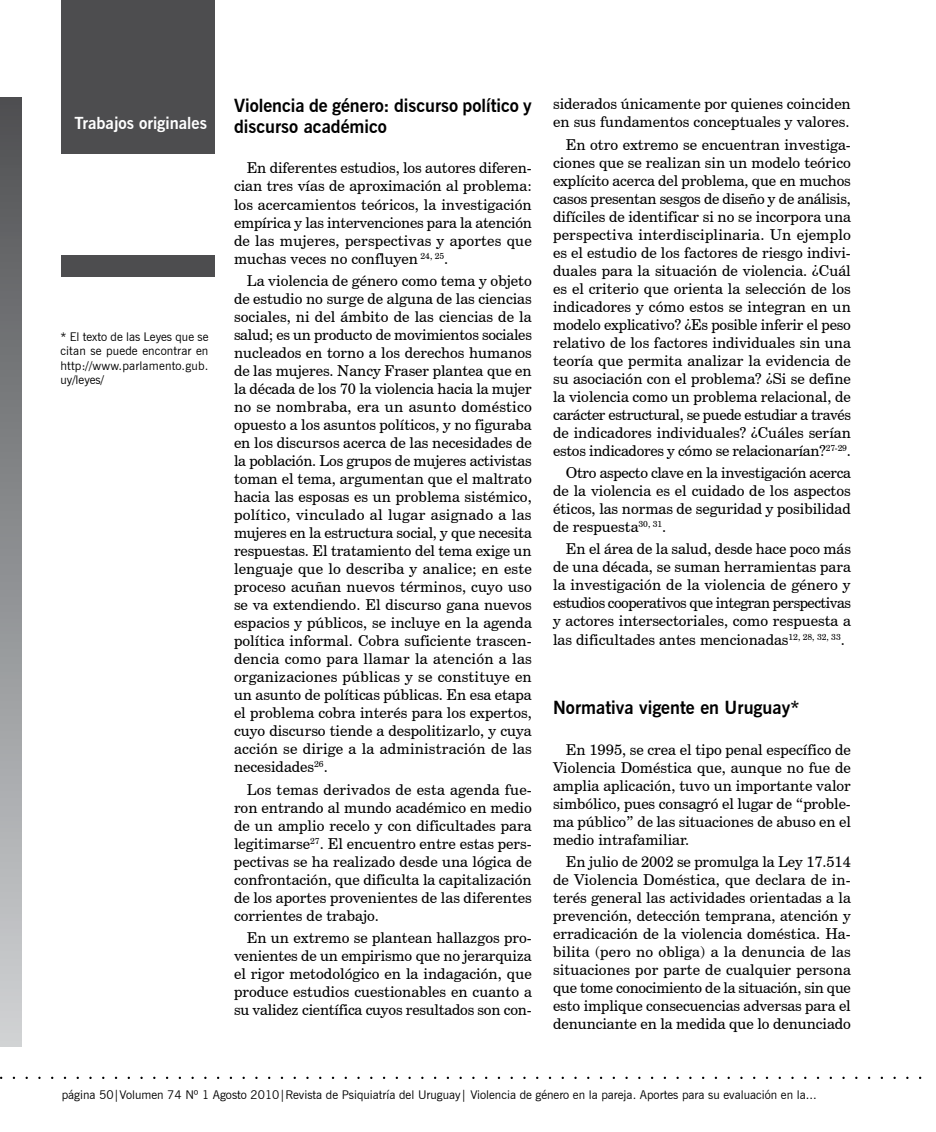
<style>
.page{position:relative;width:936px;height:1132px;background:#fff}
.page>*{position:absolute;margin:0;border:0;box-sizing:border-box;transform-origin:0 0}
.t1{font:700 18px/21.6px "News Gothic BT";color:#000}
.t2{font:700 16.5px "News Gothic BT";color:#fff}
.t3{font:15px/18px "Century Schoolbook BT";color:#000;text-align:justify}
.t4{font:12px/14.4px "News Gothic BT";color:#000;text-align:justify}
</style>
<div class="page">
<div style="left:62px;top:0;width:153px;height:153px;background:#4d4d4f"></div>
<div style="left:0;top:98px;width:21px;height:948px;background:linear-gradient(to bottom,#4f5053,#cfd2d4)"></div>
<div style="left:62px;top:255px;width:153px;height:21px;background:#4d4d4f"></div>
<p class="t2" style="left:74px;top:113px;width:134px">Trabajos originales</p>
<p class="t4" style="left:60px;top:329px;width:149px">* El texto de las Leyes que se citan se puede encontrar en http://www.parlamento.gub. uy/leyes/</p>
<p class="t1" style="left:234px;top:94px;width:299px">Violencia de género: discurso político y discurso académico</p>
<p class="t3" style="left:234px;top:159px;width:299px;text-indent:13px">En diferentes estudios, los autores diferen&shy;cian tres vías de aproximación al problema: los acercamientos teóricos, la investigación empírica y las intervenciones para la atención de las mujeres, perspectivas y aportes que muchas veces no confluyen <sup>24,</sup> <sup>25</sup>.</p>
<p class="t3" style="left:234px;top:271px;width:299px;text-indent:13px">La violencia de género como tema y objeto de estudio no surge de alguna de las ciencias sociales, ni del ámbito de las ciencias de la salud; es un producto de movimientos sociales nucleados en torno a los derechos humanos de las mujeres. Nancy Fraser plantea que en la década de los 70 la violencia hacia la mujer no se nombraba, era un asunto doméstico opuesto a los asuntos políticos, y no figuraba en los discursos acerca de las necesidades de la población. Los grupos de mujeres activistas toman el tema, argumentan que el maltrato hacia las esposas es un problema sistémico, político, vinculado al lugar asignado a las mujeres en la estructura social, y que necesita respuestas. El tratamiento del tema exige un lenguaje que lo describa y analice; en este proceso acuñan nuevos términos, cuyo uso se va extendiendo. El discurso gana nuevos espacios y públicos, se incluye en la agenda política informal. Cobra suficiente trascen&shy;dencia como para llamar la atención a las organizaciones públicas y se constituye en un asunto de políticas públicas. En esa etapa el problema cobra interés para los expertos, cuyo discurso tiende a despolitizarlo, y cuya acción se dirige a la administración de las necesidades<sup>26</sup>.</p>
<p class="t3" style="left:234px;top:779px;width:299px;text-indent:13px">Los temas derivados de esta agenda fue&shy;ron entrando al mundo académico en medio de un amplio recelo y con dificultades para legitimarse<sup>27</sup>. El encuentro entre estas pers&shy;pectivas se ha realizado desde una lógica de confrontación, que dificulta la capitalización de los aportes provenientes de las diferentes corrientes de trabajo.</p>
<p class="t3" style="left:234px;top:928px;width:299px;text-indent:13px">En un extremo se plantean hallazgos pro&shy;venientes de un empirismo que no jerarquiza el rigor metodológico en la indagación, que produce estudios cuestionables en cuanto a su validez científica cuyos resultados son con-</p>
<p class="t3" style="left:553px;top:95px;width:299px">siderados únicamente por quienes coinciden en sus fundamentos conceptuales y valores.</p>
<p class="t3" style="left:553px;top:135px;width:299px;text-indent:13px">En otro extremo se encuentran investiga&shy;ciones que se realizan sin un modelo teórico explícito acerca del problema, que en muchos casos presentan sesgos de diseño y de análisis, difíciles de identificar si no se incorpora una perspectiva interdisciplinaria. Un ejemplo es el estudio de los factores de riesgo indivi&shy;duales para la situación de violencia. ¿Cuál es el criterio que orienta la selección de los indicadores y cómo estos se integran en un modelo explicativo? ¿Es posible inferir el peso relativo de los factores individuales sin una teoría que permita analizar la evidencia de su asociación con el problema? ¿Si se define la violencia como un problema relacional, de carácter estructural, se puede estudiar a través de indicadores individuales? ¿Cuáles serían estos indicadores y cómo se relacionarían?<sup>27-29</sup>.</p>
<p class="t3" style="left:553px;top:463px;width:299px;text-indent:13px">Otro aspecto clave en la investigación acerca de la violencia es el cuidado de los aspectos éticos, las normas de seguridad y posibilidad de respuesta<sup>30,</sup> <sup>31</sup>.</p>
<p class="t3" style="left:553px;top:539px;width:299px;text-indent:13px">En el área de la salud, desde hace poco más de una década, se suman herramientas para la investigación de la violencia de género y estudios cooperativos que integran perspectivas y actores intersectoriales, como respuesta a las dificultades antes mencionadas<sup>12,</sup> <sup>28,</sup> <sup>32,</sup> <sup>33</sup>.</p>
<p class="t1" style="left:553px;top:696px;width:248px">Normativa vigente en Uruguay*</p>
<p class="t3" style="left:553px;top:739px;width:299px;text-indent:13px">En 1995, se crea el tipo penal específico de Violencia Doméstica que, aunque no fue de amplia aplicación, tuvo un importante valor simbólico, pues consagró el lugar de “proble&shy;ma público” de las situaciones de abuso en el medio intrafamiliar.</p>
<p class="t3" style="left:553px;top:852px;width:299px;text-indent:13px">En julio de 2002 se promulga la Ley 17.514 de Violencia Doméstica, que declara de in&shy;terés general las actividades orientadas a la prevención, detección temprana, atención y erradicación de la violencia doméstica. Ha&shy;bilita (pero no obliga) a la denuncia de las situaciones por parte de cualquier persona que tome conocimiento de la situación, sin que esto implique consecuencias adversas para el denunciante en la medida que lo denunciado</p>
<p class="t4" style="left:62px;top:1086px;width:756px">página 50|Volumen 74 Nº 1 Agosto 2010|Revista de Psiquiatría del Uruguay| Violencia de género en la pareja. Aportes para su evaluación en la...</p>
</div>
